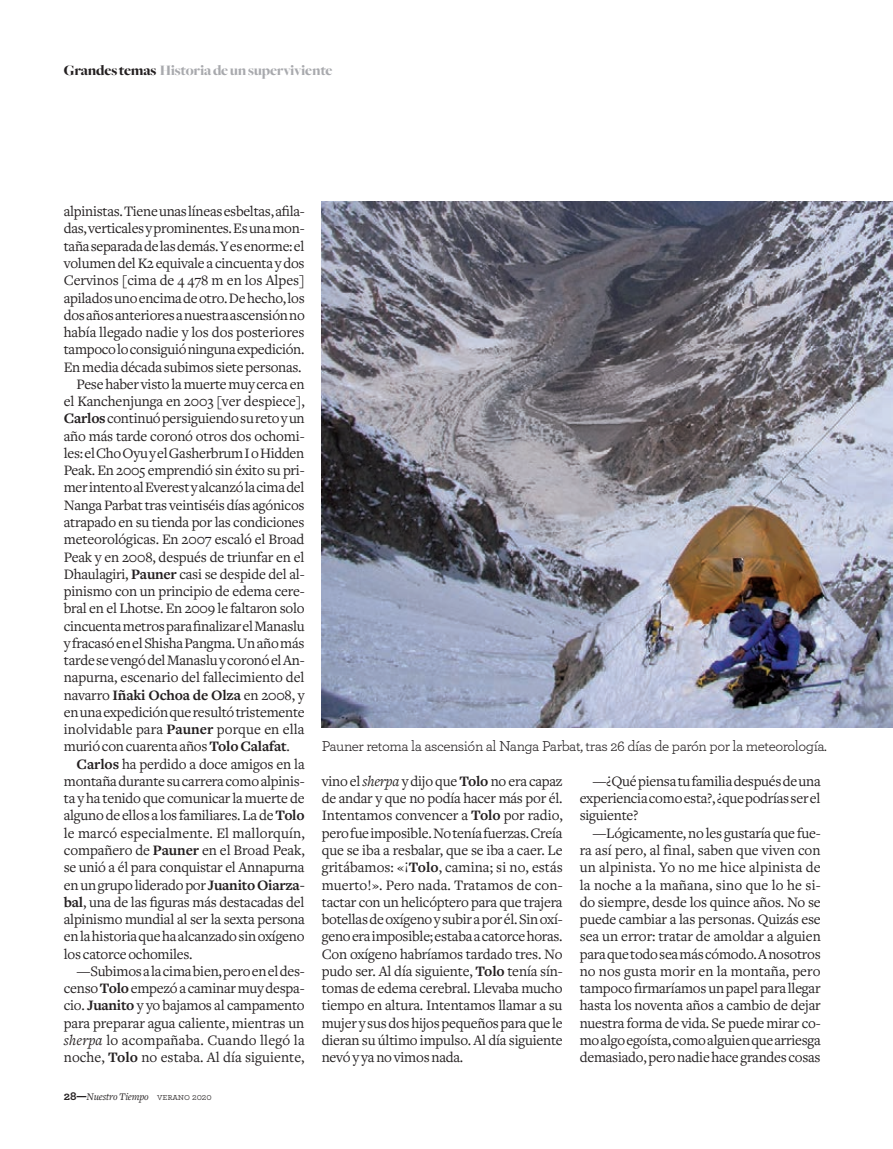
<style>
.page{position:relative;width:893px;height:1149px;background:#fff}
.page>*{position:absolute;margin:0;border:0;box-sizing:border-box;transform-origin:0 0}
.t1{font:15px/17.2px "Freight Text";letter-spacing:-.015em;color:#231f20;text-align:justify}
.t2{font:15px "Freight Text";letter-spacing:.005em;color:#231f20}
.t3{font:15px "Archer";letter-spacing:-.03em;color:#231f20}
.t4{font:900 15px "Freight Big";letter-spacing:-.01em;color:#a8a9ad}
.t5{font:15px "Freight Text";letter-spacing:.01em;color:#231f20}
.t6{font:700 15px "Freight Text";letter-spacing:-.01em;color:#231f20}
.t7{font:italic 10.5px "Freight Text";letter-spacing:-.01em;color:#231f20}
.s1{color:#231f20}
.s2{font-weight:700}
.s3{font-weight:400}
.s4{font-style:italic}
.s5{font-family:"Archer";font-weight:700;font-style:normal;font-size:12px}
.s6{font-family:"Archer Book SC";font-style:normal;font-size:9.75px}
.s7{font-family:"Archer";font-style:normal;font-size:9.75px}
</style>
<div class="page">
<img style="left:322px;top:202px;width:571px;height:525px">
<p class="t4" style="left:64px;top:62px;width:270px"><span class="s1">Grandes temas</span> Historia de un superviviente</p>
<p class="t1" style="left:64px;top:203px;width:242px">alpinistas. Tiene unas líneas esbeltas, afila-</p>
<p class="t1" style="left:64px;top:220px;width:242px">das, verticales y prominentes. Es una mon-</p>
<p class="t1" style="left:64px;top:237px;width:242px">taña separada de las demás. Y es enorme: el</p>
<p class="t1" style="left:64px;top:255px;width:242px">volumen del K2 equivale a cincuenta y dos</p>
<p class="t1" style="left:64px;top:272px;width:242px">Cervinos [cima de 4 478 m en los Alpes]</p>
<p class="t1" style="left:64px;top:289px;width:243px">apilados uno encima de otro. De hecho, los</p>
<p class="t1" style="left:64px;top:306px;width:243px">dos años anteriores a nuestra ascensión no</p>
<p class="t1" style="left:64px;top:324px;width:242px">había llegado nadie y los dos posteriores</p>
<p class="t1" style="left:64px;top:341px;width:242px">tampoco lo consiguió ninguna expedición.</p>
<p class="t1" style="left:64px;top:358px;width:239px">En media década subimos siete personas.</p>
<p class="t1" style="left:77px;top:375px;width:229px">Pese haber visto la muerte muy cerca en</p>
<p class="t1" style="left:64px;top:393px;width:242px">el Kanchenjunga en 2003 [ver despiece],</p>
<p class="t1" style="left:64px;top:410px;width:242px"><span class="s2">Carlos</span> continuó persiguiendo su reto y un</p>
<p class="t1" style="left:64px;top:427px;width:242px">año más tarde coronó otros dos ochomi-</p>
<p class="t1" style="left:64px;top:444px;width:242px">les: el Cho Oyu y el Gasherbrum I o Hidden</p>
<p class="t1" style="left:64px;top:462px;width:242px">Peak. En 2005 emprendió sin éxito su pri-</p>
<p class="t1" style="left:64px;top:479px;width:242px">mer intento al Everest y alcanzó la cima del</p>
<p class="t1" style="left:64px;top:496px;width:242px">Nanga Parbat tras veintiséis días agónicos</p>
<p class="t1" style="left:64px;top:513px;width:242px">atrapado en su tienda por las condiciones</p>
<p class="t1" style="left:64px;top:531px;width:242px">meteorológicas. En 2007 escaló el Broad</p>
<p class="t1" style="left:64px;top:548px;width:242px">Peak y en 2008, después de triunfar en el</p>
<p class="t1" style="left:64px;top:565px;width:242px">Dhaulagiri, <span class="s2">Pauner</span> casi se despide del al-</p>
<p class="t1" style="left:64px;top:582px;width:242px">pinismo con un principio de edema cere-</p>
<p class="t1" style="left:64px;top:600px;width:242px">bral en el Lhotse. En 2009 le faltaron solo</p>
<p class="t1" style="left:64px;top:617px;width:242px">cincuenta metros para finalizar el Manaslu</p>
<p class="t1" style="left:64px;top:634px;width:242px">y fracasó en el Shisha Pangma. Un año más</p>
<p class="t1" style="left:64px;top:651px;width:242px">tarde se vengó del Manaslu y coronó el An-</p>
<p class="t1" style="left:64px;top:669px;width:242px">napurna, escenario del fallecimiento del</p>
<p class="t6" style="left:64px;top:686px;width:242px"><span class="s3">navarro</span> Iñaki Ochoa de Olza <span class="s3">en 2008, y</span></p>
<p class="t1" style="left:64px;top:703px;width:242px">en una expedición que resultó tristemente</p>
<p class="t2" style="left:64px;top:720px;width:242px">inolvidable para <span class="s2">Pauner</span> porque en ella</p>
<p class="t1" style="left:64px;top:738px;width:228px">murió con cuarenta años <span class="s2">Tolo Calafat</span>.</p>
<p class="t1" style="left:77px;top:755px;width:230px"><span class="s2">Carlos</span> ha perdido a doce amigos en la</p>
<p class="t1" style="left:64px;top:772px;width:242px">montaña durante su carrera como alpinis-</p>
<p class="t1" style="left:64px;top:789px;width:242px">ta y ha tenido que comunicar la muerte de</p>
<p class="t1" style="left:64px;top:807px;width:242px">alguno de ellos a los familiares. La de <span class="s2">Tolo</span></p>
<p class="t2" style="left:64px;top:824px;width:242px">le marcó especialmente. El mallorquín,</p>
<p class="t1" style="left:64px;top:841px;width:242px">compañero de <span class="s2">Pauner</span> en el Broad Peak,</p>
<p class="t1" style="left:64px;top:858px;width:242px">se unió a él para conquistar el Annapurna</p>
<p class="t1" style="left:64px;top:876px;width:242px">en un grupo liderado por <span class="s2">Juanito Oiarza-</span></p>
<p class="t1" style="left:64px;top:893px;width:242px"><span class="s2">bal</span>, una de las figuras más destacadas del</p>
<p class="t1" style="left:64px;top:910px;width:243px">alpinismo mundial al ser la sexta persona</p>
<p class="t1" style="left:64px;top:927px;width:242px">en la historia que ha alcanzado sin oxígeno</p>
<p class="t1" style="left:64px;top:945px;width:130px">los catorce ochomiles.</p>
<p class="t1" style="left:77px;top:962px;width:230px">—Subimos a la cima bien, pero en el des-</p>
<p class="t1" style="left:64px;top:979px;width:242px">censo <span class="s2">Tolo</span> empezó a caminar muy despa-</p>
<p class="t1" style="left:64px;top:996px;width:242px">cio. <span class="s2">Juanito</span> y yo bajamos al campamento</p>
<p class="t1" style="left:64px;top:1014px;width:242px">para preparar agua caliente, mientras un</p>
<p class="t5" style="left:64px;top:1031px;width:242px"><span class="s4">sherpa</span> lo acompañaba. Cuando llegó la</p>
<p class="t2" style="left:64px;top:1048px;width:242px">noche, <span class="s2">Tolo</span> no estaba. Al día siguiente,</p>
<p class="t7" style="left:64px;top:1090px;width:150px"><span class="s5">28—</span>Nuestro Tiempo <span class="s6">verano</span> <span class="s7">2020</span></p>
<p class="t3" style="left:322px;top:736px;width:507px">Pauner retoma la ascensión al Nanga Parbat, tras 26 días de parón por la meteorología.</p>
<p class="t1" style="left:322px;top:772px;width:243px">vino el <span class="s4">sherpa</span> y dijo que <span class="s2">Tolo</span> no era capaz de andar y que no podía hacer más por él.<br>Intentamos convencer a <span class="s2">Tolo</span> por radio, pero fue imposible. No tenía fuerzas. Creía que se iba a resbalar, que se iba a caer. Le gritábamos: «¡<span class="s2">Tolo</span>, camina; si no, estás muerto!». Pero nada. Tratamos de con&shy;tactar con un helicóptero para que trajera botellas de oxígeno y subir a por él. Sin oxí&shy;geno era imposible; estaba a catorce horas.<br>Con oxígeno habríamos tardado tres. No pudo ser. Al día siguiente, <span class="s2">Tolo</span> tenía sín&shy;tomas de edema cerebral. Llevaba mucho tiempo en altura. Intentamos llamar a su mujer y sus dos hijos pequeños para que le dieran su último impulso. Al día siguiente nevó y ya no vimos nada.</p>
<p class="t1" style="left:580px;top:772px;width:243px;text-indent:13px">—¿Qué piensa tu familia después de una experiencia como esta?, ¿que podrías ser el siguiente?</p>
<p class="t1" style="left:580px;top:824px;width:243px;text-indent:13px">—Lógicamente, no les gustaría que fue&shy;ra así pero, al final, saben que viven con un alpinista. Yo no me hice alpinista de la noche a la mañana, sino que lo he si&shy;do siempre, desde los quince años. No se puede cambiar a las personas. Quizás ese sea un error: tratar de amoldar a alguien para que todo sea más cómodo. A nosotros no nos gusta morir en la montaña, pero tampoco firmaríamos un papel para llegar hasta los noventa años a cambio de dejar nuestra forma de vida. Se puede mirar co&shy;mo algo egoísta, como alguien que arriesga demasiado, pero nadie hace grandes cosas</p>
</div>
